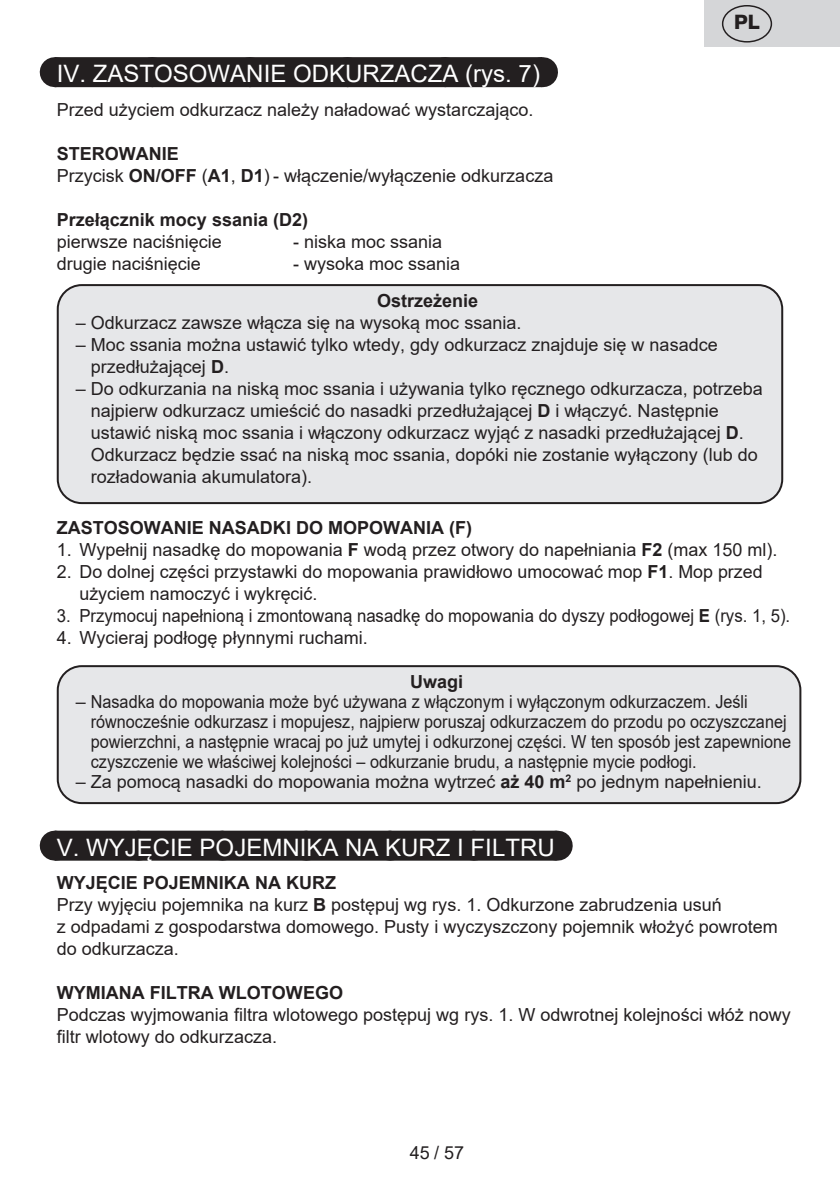
<style>
.page{position:relative;width:840px;height:1191px;background:#fff}
.page>*{position:absolute;margin:0;border:0;box-sizing:border-box;transform-origin:0 0}
.Grafický_nadpis_ETA{font:24px "Arial";color:#fff}
.t1{font:800 20px "Helvetica Neue OT";color:#231f20}
.Normální{font:18px/22px "Arial";color:#231f20}
.Normální-2{font:700 18px "Arial";color:#231f20}
.Normální-3{font:18px "Arial";color:#231f20;scale:.93 1}
.s1{font-weight:700}
</style>
<div class="page">
<div style="left:55px;top:57px;width:486px;height:30px;background:#231f20"></div>
<svg style="left:153px;top:57px;width:340px;height:1px"></svg>
<hr style="left:541px;top:57px;width:1px;height:30px;background:#231f20">
<div style="left:55px;top:830px;width:501px;height:30px;background:#231f20"></div>
<svg style="left:138px;top:830px;width:376px;height:1px"></svg>
<hr style="left:556px;top:830px;width:1px;height:30px;background:#231f20">
<div style="left:58px;top:285px;width:723px;height:218px;background:#e6e7e9;border-radius:24px"></div>
<div style="left:57px;top:284px;width:725px;height:220px;border:2px solid #231f20;border-radius:24px"></div>
<div style="left:58px;top:666px;width:742px;height:137px;background:#e6e7e9;border-radius:24px"></div>
<div style="left:57px;top:665px;width:744px;height:139px;border:2px solid #231f20;border-radius:24px"></div>
<div style="left:704px;top:0;width:135px;height:47px;background:#d5d6d8"></div>
<div style="left:721px;top:5px;width:50px;height:38px;border:1px solid #231f20;border-radius:50%"></div>
<p class="t1" style="left:733px;top:10px;width:27px">PL</p>
<p class="Grafický_nadpis_ETA" style="left:57px;top:57px;width:484px">IV. ZASTOSOWANIE ODKURZACZA (rys. 7)</p>
<p class="Normální" style="left:57px;top:98px;width:478px">Przed użyciem odkurzacz należy naładować wystarczająco.</p>
<p class="Normální-2" style="left:57px;top:141px;width:124px">STEROWANIE</p>
<p class="Normální" style="left:57px;top:164px;width:498px">Przycisk <span class="s1">ON/OFF</span> (<span class="s1">A1</span>, <span class="s1">D1</span>) - włączenie/wyłączenie odkurzacza</p>
<p class="Normální-2" style="left:57px;top:207px;width:253px">Przełącznik mocy ssania (D2)</p>
<p class="Normální" style="left:57px;top:230px;width:167px">pierwsze naciśnięcie</p>
<p class="Normální" style="left:293px;top:230px;width:151px">- niska moc ssania</p>
<p class="Normální" style="left:57px;top:252px;width:146px">drugie naciśnięcie</p>
<p class="Normální" style="left:293px;top:252px;width:169px">- wysoka moc ssania</p>
<p class="Normální-2" style="left:377px;top:288px;width:103px">Ostrzeżenie</p>
<p class="Normální" style="left:76px;top:312px;width:447px">– Odkurzacz zawsze włącza się na wysoką moc ssania.</p>
<p class="Normální" style="left:91px;top:334px;width:628px;text-indent:-15px">– Moc ssania można ustawić tylko wtedy, gdy odkurzacz znajduje się w nasadce przedłużającej <span class="s1">D</span>.</p>
<p class="Normální" style="left:91px;top:378px;width:673px;text-indent:-15px">– Do odkurzania na niską moc ssania i używania tylko ręcznego odkurzacza, potrzeba najpierw odkurzacz umieścić do nasadki przedłużającej <span class="s1">D</span> i włączyć. Następnie ustawić niską moc ssania i włączony odkurzacz wyjąć z nasadki przedłużającej <span class="s1">D</span>.<br>Odkurzacz będzie ssać na niską moc ssania, dopóki nie zostanie wyłączony (lub do rozładowania akumulatora).</p>
<p class="Normální-2" style="left:57px;top:514px;width:416px">ZASTOSOWANIE NASADKI DO MOPOWANIA (F)</p>
<p class="Normální" style="left:57px;top:538px;width:722px">1. Wypełnij nasadkę do mopowania <span class="s1">F</span> wodą przez otwory do napełniania <span class="s1">F2</span> (max 150 ml).</p>
<p class="Normální" style="left:79px;top:560px;width:684px;text-indent:-23px">2. Do dolnej części przystawki do mopowania prawidłowo umocować mop <span class="s1">F1</span>. Mop przed użyciem namoczyć i wykręcić.</p>
<p class="Normální-3" style="left:57px;top:603px;width:789px">3. Przymocuj napełnioną i zmontowaną nasadkę do mopowania do dyszy podłogowej <span class="s1">E</span> (rys. 1, 5).</p>
<p class="Normální" style="left:57px;top:626px;width:312px">4. Wycieraj podłogę płynnymi ruchami.</p>
<p class="Normální-2" style="left:410px;top:669px;width:55px">Uwagi</p>
<p class="Normální" style="left:91px;top:692px;width:701px;line-height:20px;text-indent:-15px">– Nasadka do mopowania może być używana z włączonym i wyłączonym odkurzaczem. Jeśli równocześnie odkurzasz i mopujesz, najpierw poruszaj odkurzaczem do przodu po oczyszczanej powierzchni, a następnie wracaj po już umytej i odkurzonej części. W ten sposób jest zapewnione czyszczenie we właściwej kolejności – odkurzanie brudu, a następnie mycie podłogi.</p>
<p class="Normální" style="left:76px;top:771px;width:687px">– Za pomocą nasadki do mopowania można wytrzeć <span class="s1">aż 40 m</span><sup>2</sup> po jednym napełnieniu.</p>
<p class="Grafický_nadpis_ETA" style="left:57px;top:831px;width:499px">V. WYJĘCIE POJEMNIKA NA KURZ I FILTRU</p>
<p class="Normální-2" style="left:57px;top:870px;width:281px">WYJĘCIE POJEMNIKA NA KURZ</p>
<p class="Normální" style="left:57px;top:893px;width:722px">Przy wyjęciu pojemnika na kurz <span class="s1">B</span> postępuj wg rys. 1. Odkurzone zabrudzenia usuń<br>z odpadami z gospodarstwa domowego. Pusty i wyczyszczony pojemnik włożyć powrotem do odkurzacza.</p>
<p class="Normální-2" style="left:57px;top:980px;width:287px">WYMIANA FILTRA WLOTOWEGO</p>
<p class="Normální" style="left:57px;top:1003px;width:735px">Podczas wyjmowania filtra wlotowego postępuj wg rys. 1. W odwrotnej kolejności włóż nowy filtr wlotowy do odkurzacza.</p>
<p class="Normální" style="left:410px;top:1141px;width:56px">45 / 57</p>
</div>
